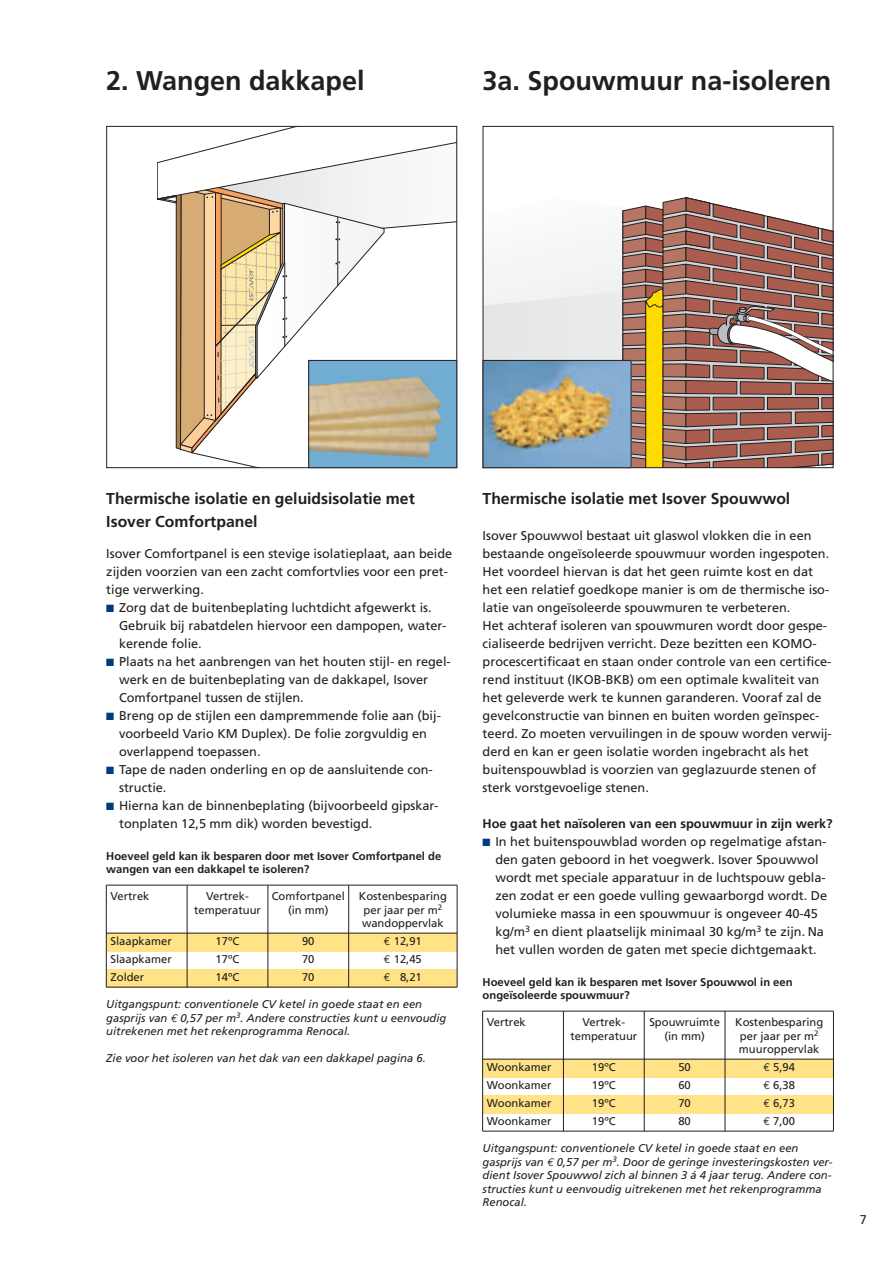
<style>
.page{position:relative;width:893px;height:1263px;background:#fff}
.page>*{position:absolute;margin:0;border:0;box-sizing:border-box;transform-origin:0 0}
.t1{font:700 27px "Frutiger";color:#231f20}
.t2{font:700 15.75px/22.5px "Frutiger";color:#231f20}
.t3{font:12.75px/18px "Frutiger";color:#231f20}
.t4{font:700 12.75px "Frutiger";color:#231f20}
.t5{font:italic 11.25px/13.5px "Frutiger";color:#231f20}
.t6{font:11.25px/13.5px "Frutiger";color:#231f20}
.t7{font:700 11.25px/13.5px "Frutiger";color:#231f20}
.s1{color:#013d7d}
.s2{font-family:"Euro Mono"}
</style>
<div class="page">
<div style="left:483px;top:1095px;width:350px;height:18px;background:#ffe386"></div>
<div style="left:483px;top:1059px;width:350px;height:18px;background:#ffe386"></div>
<div style="left:106px;top:969px;width:351px;height:18px;background:#ffe386"></div>
<div style="left:106px;top:933px;width:351px;height:18px;background:#ffe386"></div>
<svg style="left:485px;top:197px;width:346px;height:269px"></svg>
<img style="left:485px;top:362px;width:144px;height:104px">
<div style="left:483px;top:360px;width:148px;height:108px;border:1px solid #231f20"></div>
<svg style="left:157px;top:128px;width:298px;height:326px"></svg>
<div style="left:309px;top:360px;width:148px;height:108px;background:#71acd3"></div>
<img style="left:310px;top:377px;width:131px;height:81px">
<div style="left:308px;top:360px;width:149px;height:108px;border:1px solid #231f20"></div>
<hr style="left:106px;top:885px;width:351px;height:1px;background:#231f20">
<hr style="left:106px;top:885px;width:1px;height:102px;background:#231f20">
<hr style="left:187px;top:885px;width:1px;height:102px;background:#231f20">
<hr style="left:268px;top:885px;width:1px;height:102px;background:#231f20">
<hr style="left:348px;top:885px;width:1px;height:102px;background:#231f20">
<hr style="left:457px;top:885px;width:1px;height:102px;background:#231f20">
<hr style="left:106px;top:933px;width:351px;height:1px;background:#231f20">
<hr style="left:106px;top:987px;width:351px;height:1px;background:#231f20">
<hr style="left:483px;top:1011px;width:350px;height:1px;background:#231f20">
<hr style="left:482px;top:1011px;width:1px;height:120px;background:#231f20">
<hr style="left:563px;top:1011px;width:1px;height:120px;background:#231f20">
<hr style="left:644px;top:1011px;width:1px;height:120px;background:#231f20">
<hr style="left:725px;top:1011px;width:1px;height:120px;background:#231f20">
<hr style="left:833px;top:1011px;width:1px;height:120px;background:#231f20">
<hr style="left:483px;top:1059px;width:350px;height:1px;background:#231f20">
<hr style="left:483px;top:1131px;width:350px;height:1px;background:#231f20">
<h1 class="t1" style="left:106px;top:70px;width:260px">2. Wangen dakkapel</h1>
<h1 class="t1" style="left:483px;top:70px;width:350px">3a. Spouwmuur na-isoleren</h1>
<p class="t2" style="left:106px;top:488px;width:310px">Thermische isolatie en geluidsisolatie met<br>Isover Comfortpanel</p>
<p class="t3" style="left:106px;top:546px;width:347px">Isover Comfortpanel is een stevige isolatieplaat, aan beide zijden voorzien van een zacht comfortvlies voor een pret&shy;tige verwerking.</p>
<p class="t3" style="left:119px;top:600px;width:329px;text-indent:-13px"><span class="s1">■</span> Zorg dat de buitenbeplating luchtdicht afgewerkt is.<br>Gebruik bij rabatdelen hiervoor een dampopen, water&shy;kerende folie.</p>
<p class="t3" style="left:119px;top:654px;width:333px;text-indent:-13px"><span class="s1">■</span> Plaats na het aanbrengen van het houten stijl- en regel&shy;werk en de buitenbeplating van de dakkapel, Isover<br>Comfortpanel tussen de stijlen.</p>
<p class="t3" style="left:119px;top:708px;width:323px;text-indent:-13px"><span class="s1">■</span> Breng op de stijlen een dampremmende folie aan (bij&shy;voorbeeld Vario KM Duplex). De folie zorgvuldig en overlappend toepassen.</p>
<p class="t3" style="left:119px;top:762px;width:315px;text-indent:-13px"><span class="s1">■</span> Tape de naden onderling en op de aansluitende con&shy;structie.</p>
<p class="t3" style="left:119px;top:798px;width:321px;text-indent:-13px"><span class="s1">■</span> Hierna kan de binnenbeplating (bijvoorbeeld gipskar&shy;tonplaten 12,5 mm dik) worden bevestigd.</p>
<p class="t7" style="left:106px;top:850px;width:336px">Hoeveel geld kan ik besparen door met Isover Comfortpanel de wangen van een dakkapel te isoleren?</p>
<p class="t6" style="left:111px;top:890px;width:40px">Vertrek</p>
<p class="t6" style="left:206px;top:890px;width:44px">Vertrek-</p>
<p class="t6" style="left:272px;top:890px;width:177px">Comfortpanel Kostenbesparing</p>
<p class="t6" style="left:194px;top:904px;width:68px">temperatuur</p>
<p class="t6" style="left:288px;top:904px;width:42px">(in mm)</p>
<p class="t6" style="left:362px;top:904px;width:83px">per jaar per m<sup>2 </sup>wandoppervlak</p>
<p class="t6" style="left:111px;top:935px;width:63px">Slaapkamer</p>
<p class="t6" style="left:216px;top:935px;width:25px">17ºC</p>
<p class="t6" style="left:302px;top:935px;width:14px">90</p>
<p class="t6" style="left:384px;top:935px;width:39px"><span class="s2">€</span> 12,91</p>
<p class="t6" style="left:111px;top:953px;width:63px">Slaapkamer</p>
<p class="t6" style="left:216px;top:953px;width:25px">17ºC</p>
<p class="t6" style="left:302px;top:953px;width:14px">70</p>
<p class="t6" style="left:384px;top:953px;width:39px"><span class="s2">€</span> 12,45</p>
<p class="t6" style="left:111px;top:971px;width:35px">Zolder</p>
<p class="t6" style="left:216px;top:971px;width:25px">14ºC</p>
<p class="t6" style="left:302px;top:971px;width:14px">70</p>
<p class="t6" style="left:384px;top:971px;width:39px"><span class="s2">€</span> 8,21</p>
<p class="t5" style="left:106px;top:998px;width:342px">Uitgangspunt: conventionele CV ketel in goede staat en een gasprijs van <span class="s2">€</span> 0,57 per m<sup>3</sup>. Andere constructies kunt u eenvoudig uitrekenen met het rekenprogramma Renocal.</p>
<p class="t5" style="left:106px;top:1052px;width:321px">Zie voor het isoleren van het dak van een dakkapel pagina 6.</p>
<p class="t2" style="left:483px;top:488px;width:309px">Thermische isolatie met Isover Spouwwol</p>
<p class="t3" style="left:483px;top:528px;width:351px">Isover Spouwwol bestaat uit glaswol vlokken die in een bestaande ongeïsoleerde spouwmuur worden ingespoten.<br>Het voordeel hiervan is dat het geen ruimte kost en dat het een relatief goedkope manier is om de thermische iso&shy;latie van ongeïsoleerde spouwmuren te verbeteren.<br>Het achteraf isoleren van spouwmuren wordt door gespe&shy;cialiseerde bedrijven verricht. Deze bezitten een KOMO&shy;procescertificaat en staan onder controle van een certifice&shy;rend instituut (IKOB-BKB) om een optimale kwaliteit van het geleverde werk te kunnen garanderen. Vooraf zal de gevelconstructie van binnen en buiten worden geïnspec&shy;teerd. Zo moeten vervuilingen in de spouw worden verwij&shy;derd en kan er geen isolatie worden ingebracht als het buitenspouwblad is voorzien van geglazuurde stenen of sterk vorstgevoelige stenen.</p>
<p class="t4" style="left:483px;top:818px;width:351px">Hoe gaat het naïsoleren van een spouwmuur in zijn werk?</p>
<p class="t3" style="left:495px;top:834px;width:333px;text-indent:-13px"><span class="s1">■</span> In het buitenspouwblad worden op regelmatige afstan&shy;den gaten geboord in het voegwerk. Isover Spouwwol wordt met speciale apparatuur in de luchtspouw gebla&shy;zen zodat er een goede vulling gewaarborgd wordt. De volumieke massa in een spouwmuur is ongeveer 40-45 kg/m<sup>3</sup> en dient plaatselijk minimaal 30 kg/m<sup>3</sup> te zijn. Na het vullen worden de gaten met specie dichtgemaakt.</p>
<p class="t7" style="left:483px;top:976px;width:312px">Hoeveel geld kan ik besparen met Isover Spouwwol in een ongeïsoleerde spouwmuur?</p>
<p class="t6" style="left:487px;top:1016px;width:40px">Vertrek</p>
<p class="t6" style="left:582px;top:1016px;width:44px">Vertrek-</p>
<p class="t6" style="left:649px;top:1016px;width:72px">Spouwruimte</p>
<p class="t6" style="left:735px;top:1016px;width:90px">Kostenbesparing</p>
<p class="t6" style="left:570px;top:1030px;width:68px">temperatuur</p>
<p class="t6" style="left:664px;top:1030px;width:42px">(in mm)</p>
<p class="t6" style="left:739px;top:1030px;width:82px">per jaar per m<sup>2 </sup>muuroppervlak</p>
<p class="t6" style="left:487px;top:1061px;width:66px">Woonkamer</p>
<p class="t6" style="left:592px;top:1061px;width:25px">19ºC</p>
<p class="t6" style="left:678px;top:1061px;width:14px">50</p>
<p class="t6" style="left:763px;top:1061px;width:33px"><span class="s2">€</span> 5,94</p>
<p class="t6" style="left:487px;top:1079px;width:66px">Woonkamer</p>
<p class="t6" style="left:592px;top:1079px;width:25px">19ºC</p>
<p class="t6" style="left:678px;top:1079px;width:14px">60</p>
<p class="t6" style="left:763px;top:1079px;width:33px"><span class="s2">€</span> 6,38</p>
<p class="t6" style="left:487px;top:1097px;width:66px">Woonkamer</p>
<p class="t6" style="left:592px;top:1097px;width:25px">19ºC</p>
<p class="t6" style="left:678px;top:1097px;width:14px">70</p>
<p class="t6" style="left:763px;top:1097px;width:33px"><span class="s2">€</span> 6,73</p>
<p class="t6" style="left:487px;top:1115px;width:66px">Woonkamer</p>
<p class="t6" style="left:592px;top:1115px;width:25px">19ºC</p>
<p class="t6" style="left:678px;top:1115px;width:14px">80</p>
<p class="t6" style="left:763px;top:1115px;width:33px"><span class="s2">€</span> 7,00</p>
<p class="t5" style="left:483px;top:1142px;width:351px">Uitgangspunt: conventionele CV ketel in goede staat en een gasprijs van <span class="s2">€</span> 0,57 per m<sup>3</sup>. Door de geringe investeringskosten ver&shy;dient Isover Spouwwol zich al binnen 3 á 4 jaar terug. Andere con&shy;structies kunt u eenvoudig uitrekenen met het rekenprogramma Renocal.</p>
<p class="t3" style="left:860px;top:1212px;width:9px">7</p>
</div>
